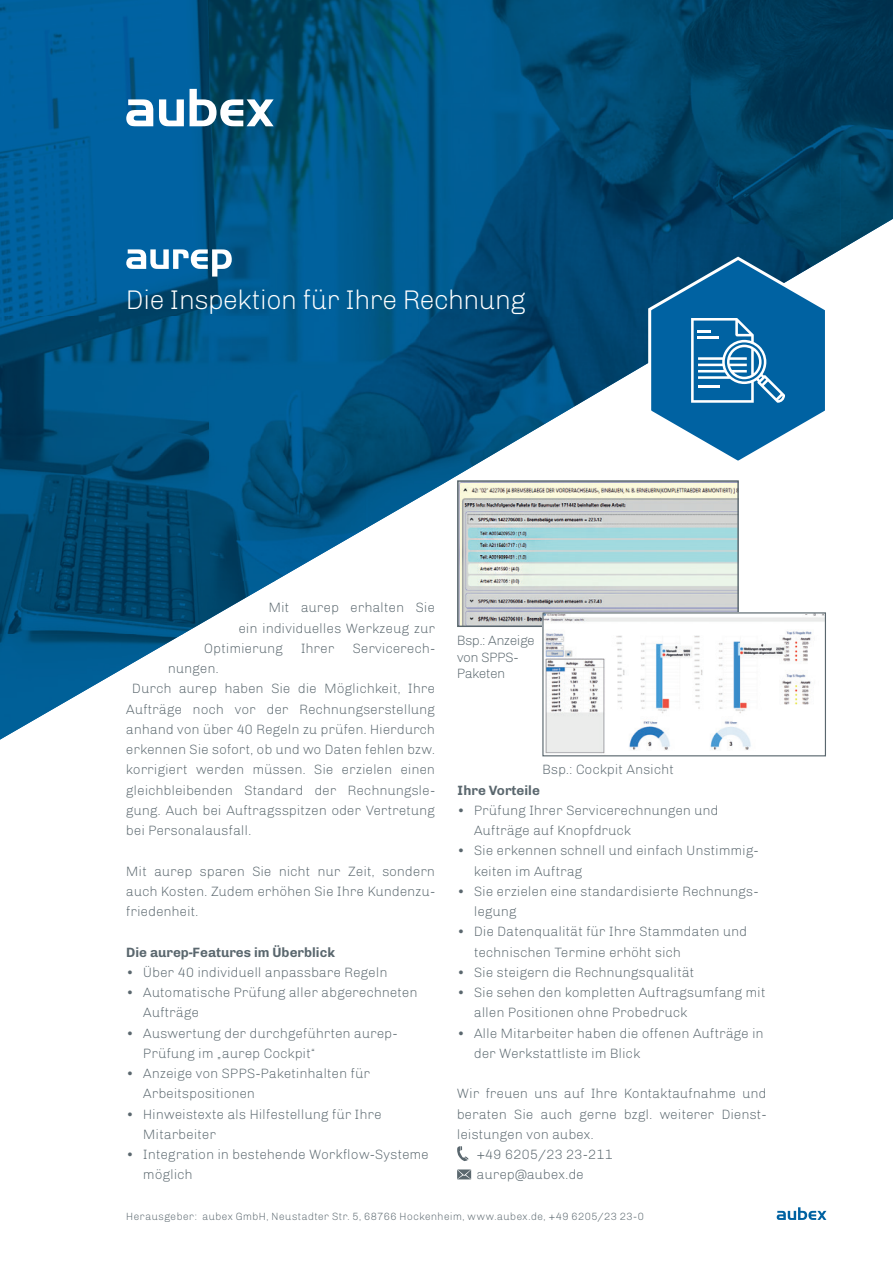
<style>
.page{position:relative;width:893px;height:1263px;background:#fff}
.page>*{position:absolute;margin:0;border:0;box-sizing:border-box;transform-origin:0 0}
.t1{font:300 27px "Chivo";letter-spacing:-.025em;color:#fff}
.t2{font:300 13.5px/20.2px "Chivo";color:#5a676e}
.t3{font:700 13.5px "Chivo";color:#5a676e}
.t4{font:300 13.5px/16.2px "Chivo";letter-spacing:-.03em;color:#5a676e}
.t5{font:300 10.5px "Chivo";letter-spacing:.025em;color:#5a676e}
</style>
<div class="page">
<img style="left:0;top:0;width:840px;height:317px">
<img style="left:840px;top:0;width:53px;height:250px">
<img style="left:0;top:317px;width:578px;height:159px">
<img style="left:578px;top:317px;width:68px;height:87px">
<img style="left:0;top:475px;width:210px;height:159px">
<img style="left:210px;top:475px;width:158px;height:106px">
<img style="left:368px;top:475px;width:89px;height:52px">
<img style="left:210px;top:581px;width:65px;height:37px">
<img style="left:0;top:634px;width:105px;height:106px">
<img style="left:105px;top:634px;width:78px;height:45px">
<svg style="left:126px;top:249px;width:106px;height:28px"></svg>
<svg style="left:126px;top:99px;width:27px;height:27px"></svg>
<svg style="left:159px;top:99px;width:25px;height:27px"></svg>
<svg style="left:190px;top:89px;width:84px;height:37px"></svg>
<svg style="left:777px;top:1207px;width:49px;height:13px"></svg>
<svg style="left:457px;top:1146px;width:12px;height:15px"></svg>
<svg style="left:457px;top:1169px;width:14px;height:10px"></svg>
<svg style="left:646px;top:255px;width:183px;height:206px"></svg>
<img style="left:459px;top:482px;width:278px;height:143px">
<div style="left:457px;top:480px;width:282px;height:147px;border:1px solid #5a676e"></div>
<img style="left:544px;top:614px;width:280px;height:140px">
<div style="left:542px;top:612px;width:284px;height:144px;border:1px solid #5a676e"></div>
<h1 class="t1" style="left:126px;top:284px;width:401px">Die Inspektion für Ihre Rechnung</h1>
<p class="t2" style="left:269px;top:598px;width:168px">Mit aurep erhalten Sie</p>
<p class="t2" style="left:239px;top:618px;width:198px">ein individuelles Werkzeug zur</p>
<p class="t2" style="left:204px;top:638px;width:80px">Optimierung</p>
<p class="t2" style="left:301px;top:638px;width:35px">Ihrer</p>
<p class="t2" style="left:353px;top:638px;width:84px">Servicerech-</p>
<p class="t2" style="left:168px;top:658px;width:52px">nungen.</p>
<p class="t2" style="left:132px;top:679px;width:305px">Durch aurep haben Sie die Möglichkeit, Ihre</p>
<p class="t2" style="left:126px;top:699px;width:311px">Aufträge noch vor der Rechnungserstellung</p>
<p class="t2" style="left:126px;top:719px;width:311px">anhand von über 40 Regeln zu prüfen. Hierdurch</p>
<p class="t2" style="left:126px;top:739px;width:311px">erkennen Sie sofort, ob und wo Daten fehlen bzw.</p>
<p class="t2" style="left:126px;top:760px;width:311px">korrigiert werden müssen. Sie erzielen einen</p>
<p class="t2" style="left:126px;top:780px;width:311px">gleichbleibenden Standard der Rechnungsle-</p>
<p class="t2" style="left:126px;top:800px;width:311px">gung. Auch bei Auftragsspitzen oder Vertretung</p>
<p class="t2" style="left:126px;top:820px;width:127px">bei Personalausfall.</p>
<p class="t2" style="left:126px;top:861px;width:311px;text-align:justify">Mit aurep sparen Sie nicht nur Zeit, sondern auch Kosten. Zudem erhöhen Sie Ihre Kundenzu&shy;friedenheit.</p>
<p class="t3" style="left:126px;top:944px;width:210px">Die aurep-Features im Überblick</p>
<p class="t2" style="left:126px;top:962px;width:263px">• Über 40 individuell anpassbare Regeln</p>
<p class="t2" style="left:143px;top:982px;width:276px;text-indent:-17px">• Automatische Prüfung aller abgerechneten<br>Aufträge</p>
<p class="t2" style="left:143px;top:1023px;width:256px;text-indent:-17px">• Auswertung der durchgeführten aurep-<br>Prüfung im „aurep Cockpit“</p>
<p class="t2" style="left:143px;top:1063px;width:228px;text-indent:-17px">• Anzeige von SPPS-Paketinhalten für<br>Arbeitspositionen</p>
<p class="t2" style="left:143px;top:1104px;width:240px;text-indent:-17px">• Hinweistexte als Hilfestellung für Ihre<br>Mitarbeiter</p>
<p class="t2" style="left:143px;top:1144px;width:287px;text-indent:-17px">• Integration in bestehende Workflow-Systeme möglich</p>
<p class="t4" style="left:457px;top:633px;width:80px">Bsp.: Anzeige von SPPS-<br>Paketen</p>
<p class="t2" style="left:542px;top:759px;width:133px">Bsp.: Cockpit Ansicht</p>
<p class="t3" style="left:457px;top:782px;width:84px">Ihre Vorteile</p>
<p class="t2" style="left:474px;top:800px;width:246px;text-indent:-17px">• Prüfung Ihrer Servicerechnungen und<br>Aufträge auf Knopfdruck</p>
<p class="t2" style="left:474px;top:841px;width:286px;text-indent:-17px">• Sie erkennen schnell und einfach Unstimmig&shy;keiten im Auftrag</p>
<p class="t2" style="left:474px;top:881px;width:286px;text-indent:-17px">• Sie erzielen eine standardisierte Rechnungs&shy;legung</p>
<p class="t2" style="left:474px;top:922px;width:275px;text-indent:-17px">• Die Datenqualität für Ihre Stammdaten und technischen Termine erhöht sich</p>
<p class="t2" style="left:457px;top:962px;width:239px">• Sie steigern die Rechnungsqualität</p>
<p class="t2" style="left:474px;top:982px;width:293px;text-indent:-17px">• Sie sehen den kompletten Auftragsumfang mit allen Positionen ohne Probedruck</p>
<p class="t2" style="left:474px;top:1023px;width:291px;text-indent:-17px">• Alle Mitarbeiter haben die offenen Aufträge in der Werkstattliste im Blick</p>
<p class="t2" style="left:457px;top:1084px;width:311px">Wir freuen uns auf Ihre Kontaktaufnahme und</p>
<p class="t2" style="left:457px;top:1104px;width:311px">beraten Sie auch gerne bzgl. weiterer Dienst-</p>
<p class="t2" style="left:457px;top:1124px;width:138px">leistungen von aubex.</p>
<p class="t2" style="left:477px;top:1144px;width:138px">+49 6205/23 23-211</p>
<p class="t2" style="left:477px;top:1165px;width:109px">aurep@aubex.de</p>
<p class="t5" style="left:126px;top:1210px;width:519px">Herausgeber: aubex GmbH, Neustadter Str. 5, 68766 Hockenheim, www.aubex.de, +49 6205/23 23-0</p>
</div>
